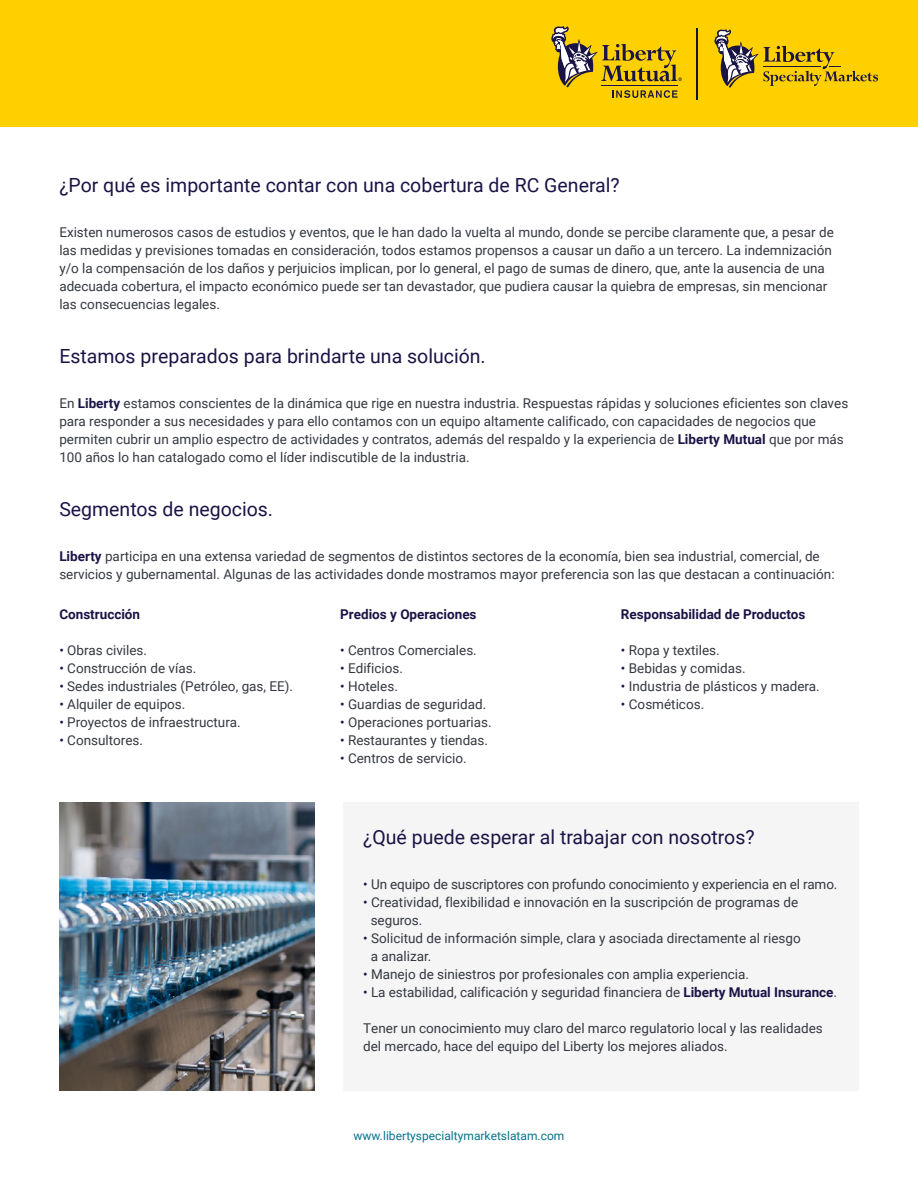
<style>
.page{position:relative;width:918px;height:1188px;background:#fff}
.page>*{position:absolute;margin:0;border:0;box-sizing:border-box;transform-origin:0 0}
.t1{font:19.5px "Roboto";color:#1a1446}
.t2{font:13.5px/18px "Roboto";color:#343841}
.t3{font:700 13.5px "Roboto";color:#1a1446}
.t4{font:12px "Roboto";color:#06748c}
.s1{font-weight:700;color:#1a1446}
.s2{color:#1a1446}
</style>
<div class="page">
<div style="left:343px;top:802px;width:516px;height:289px;background:#f5f5f5"></div>
<div style="left:0;top:0;width:918px;height:126px;background:#ffd000"></div>
<img style="left:59px;top:802px;width:256px;height:289px">
<hr style="left:697px;top:28px;width:1px;height:72px;background:#1a1446">
<svg style="left:551px;top:26px;width:131px;height:72px"></svg>
<svg style="left:714px;top:29px;width:164px;height:59px"></svg>
<h1 class="t1" style="left:59px;top:171px;width:562px">¿Por qué es importante contar con una cobertura de RC General?</h1>
<p class="t2" style="left:59px;top:222px;width:776px">Existen numerosos casos de estudios y eventos, que le han dado la vuelta al mundo, donde se percibe claramente que, a pesar de las medidas y previsiones tomadas en consideración, todos estamos propensos a causar un daño a un tercero. La indemnización y/o la compensación de los daños y perjuicios implican, por lo general, el pago de sumas de dinero, que, ante la ausencia de una adecuada cobertura, el impacto económico puede ser tan devastador, que pudiera causar la quiebra de empresas, sin mencionar las consecuencias legales.</p>
<h1 class="t1" style="left:59px;top:342px;width:428px">Estamos preparados para brindarte una solución.</h1>
<p class="t2" style="left:59px;top:393px;width:790px">En <span class="s1">Liberty</span> estamos conscientes de la dinámica que rige en nuestra industria. Respuestas rápidas y soluciones eficientes son claves para responder a sus necesidades y para ello contamos con un equipo altamente calificado, con capacidades de negocios que permiten cubrir un amplio espectro de actividades y contratos, además del respaldo y la experiencia de <span class="s1">Liberty Mutual</span> que por más 100 años lo han catalogado como el líder indiscutible de la industria.</p>
<h1 class="t1" style="left:59px;top:495px;width:215px">Segmentos de negocios.</h1>
<p class="t2" style="left:59px;top:547px;width:777px"><span class="s1">Liberty</span> participa en una extensa variedad de segmentos de distintos sectores de la economía, bien sea industrial, comercial, de servicios y gubernamental. Algunas de las actividades donde mostramos mayor preferencia son las que destacan a continuación:</p>
<p class="t3" style="left:59px;top:605px;width:82px">Construcción</p>
<p class="t2" style="left:59px;top:641px;width:89px"><span class="s2">•</span> Obras civiles.</p>
<p class="t2" style="left:59px;top:659px;width:138px"><span class="s2">•</span> Construcción de vías.</p>
<p class="t2" style="left:59px;top:677px;width:235px"><span class="s2">•</span> Sedes industriales (Petróleo, gas, EE).</p>
<p class="t2" style="left:59px;top:695px;width:128px"><span class="s2">•</span> Alquiler de equipos.</p>
<p class="t2" style="left:59px;top:713px;width:183px"><span class="s2">•</span> Proyectos de infraestructura.</p>
<p class="t2" style="left:59px;top:731px;width:85px"><span class="s2">•</span> Consultores.</p>
<p class="t3" style="left:621px;top:605px;width:186px">Responsabilidad de Productos</p>
<p class="t2" style="left:621px;top:641px;width:100px"><span class="s2">•</span> Ropa y textiles.</p>
<p class="t2" style="left:621px;top:659px;width:126px"><span class="s2">•</span> Bebidas y comidas.</p>
<p class="t2" style="left:621px;top:677px;width:200px"><span class="s2">•</span> Industria de plásticos y madera.</p>
<p class="t2" style="left:621px;top:695px;width:85px"><span class="s2">•</span> Cosméticos.</p>
<p class="t3" style="left:340px;top:605px;width:138px">Predios y Operaciones</p>
<p class="t2" style="left:340px;top:641px;width:138px"><span class="s2">•</span> Centros Comerciales.</p>
<p class="t2" style="left:340px;top:659px;width:64px"><span class="s2">•</span> Edificios.</p>
<p class="t2" style="left:340px;top:677px;width:59px"><span class="s2">•</span> Hoteles.</p>
<p class="t2" style="left:340px;top:695px;width:148px"><span class="s2">•</span> Guardias de seguridad.</p>
<p class="t2" style="left:340px;top:713px;width:153px"><span class="s2">•</span> Operaciones portuarias.</p>
<p class="t2" style="left:340px;top:731px;width:149px"><span class="s2">•</span> Restaurantes y tiendas.</p>
<p class="t2" style="left:340px;top:749px;width:128px"><span class="s2">•</span> Centros de servicio.</p>
<h1 class="t1" style="left:363px;top:823px;width:393px">¿Qué puede esperar al trabajar con nosotros?</h1>
<p class="t2" style="left:363px;top:874px;width:476px"><span class="s2">•</span> Un equipo de suscriptores con profundo conocimiento y experiencia en el ramo.</p>
<p class="t2" style="left:371px;top:892px;width:429px;text-indent:-8px"><span class="s2">•</span> Creatividad, flexibilidad e innovación en la suscripción de programas de seguros.</p>
<p class="t2" style="left:371px;top:928px;width:432px;text-indent:-8px"><span class="s2">•</span> Solicitud de información simple, clara y asociada directamente al riesgo a analizar.</p>
<p class="t2" style="left:363px;top:964px;width:387px"><span class="s2">•</span> Manejo de siniestros por profesionales con amplia experiencia.</p>
<p class="t2" style="left:363px;top:982px;width:475px"><span class="s2">•</span> La estabilidad, calificación y seguridad financiera de <span class="s1">Liberty Mutual Insurance</span>.</p>
<p class="t2" style="left:363px;top:1018px;width:461px">Tener un conocimiento muy claro del marco regulatorio local y las realidades del mercado, hace del equipo del Liberty los mejores aliados.</p>
<p class="t4" style="left:354px;top:1127px;width:212px">www.libertyspecialtymarketslatam.com</p>
</div>
